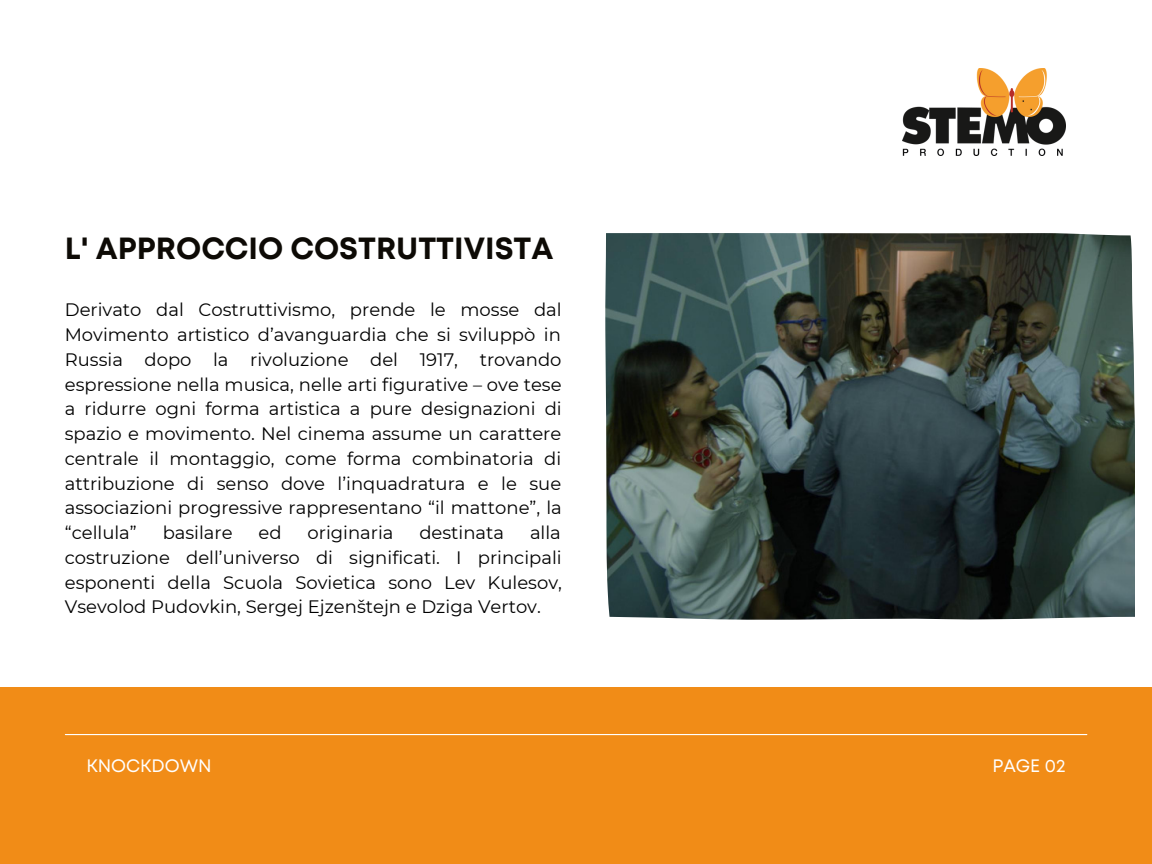
<style>
.page{position:relative;width:1152px;height:864px;background:#fff}
.page>*{position:absolute;margin:0;border:0;box-sizing:border-box;transform-origin:0 0}
.t1{font:700 30.6px "Mont";color:#0d0a05}
.t2{font:18px/24.8px "Montserrat";color:#000;text-align:justify}
.t3{font:18px "Mont";color:#fff}
</style>
<div class="page">
<img style="left:605px;top:233px;width:530px;height:386px">
<img style="left:902px;top:69px;width:163px;height:87px">
<div style="left:0;top:688px;width:1152px;height:176px;background:#f18c17"></div>
<hr style="left:65px;top:734px;width:1022px;height:1px;background:#fff">
<p class="t1" style="left:65px;top:237px;width:490px">L' APPROCCIO COSTRUTTIVISTA</p>
<p class="t2" style="left:65px;top:298px;width:499px">Derivato dal Costruttivismo, prende le mosse dal Movimento artistico d’avanguardia che si sviluppò in Russia dopo la rivoluzione del 1917, trovando espressione nella musica, nelle arti figurative – ove tese a ridurre ogni forma artistica a pure designazioni di spazio e movimento. Nel cinema assume un carattere centrale il montaggio, come forma combinatoria di attribuzione di senso dove l’inquadratura e le sue associazioni progressive rappresentano “il mattone”, la “cellula”</p>
<p class="t2" style="left:65px;top:520px;width:499px;text-indent:465px">alla costruzione dell’universo di significati. I principali esponenti della Scuola Sovietica sono Lev Kulesov, Vsevolod Pudovkin, Sergej Ejzenštejn e Dziga Vertov.</p>
<p class="t2" style="left:163px;top:520px;width:72px">basilare</p>
<p class="t2" style="left:259px;top:520px;width:25px">ed</p>
<p class="t2" style="left:308px;top:520px;width:88px">originaria</p>
<p class="t2" style="left:419px;top:520px;width:86px">destinata</p>
<p class="t3" style="left:86px;top:759px;width:127px">KNOCKDOWN</p>
<p class="t3" style="left:992px;top:759px;width:75px">PAGE 02</p>
</div>
